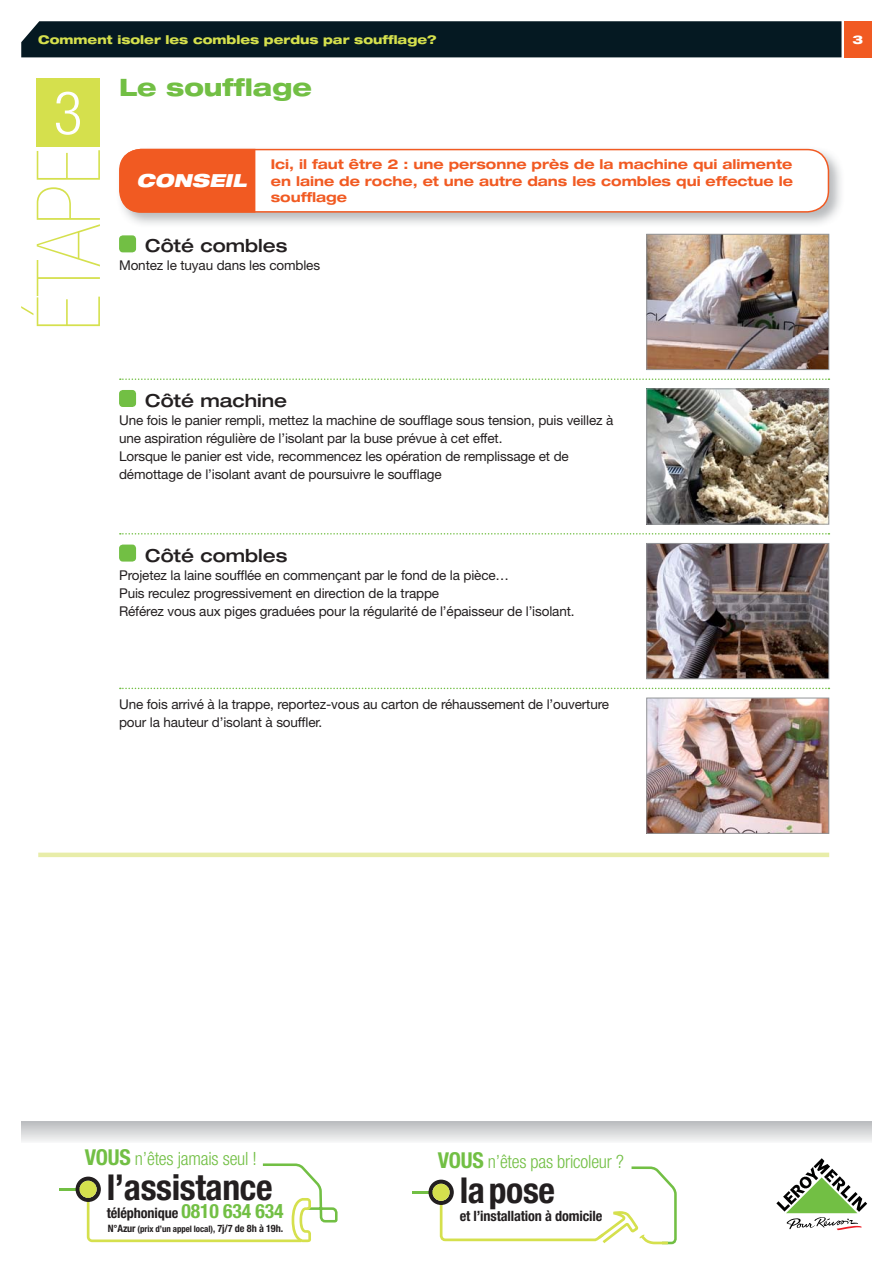
<style>
.page{position:relative;width:893px;height:1263px;background:#fff}
.page>*{position:absolute;margin:0;border:0;box-sizing:border-box;transform-origin:0 0}
.t1{font:200 condensed 88.5px "Helvetica Neue LT Std";letter-spacing:-.01em;color:#d5e04d}
.t2{font:300 condensed 60px "Helvetica Neue LT Std";color:#fff}
.t3{font:700 condensed 35.7px "Helvetica Neue LT Std";letter-spacing:-.01em;color:#231f20}
.t4{font:800 expanded 24px "Helvetica Neue LT Std";color:#72bf44}
.t5{font:300 condensed 18.3px "Helvetica Neue LT Std";letter-spacing:-.01em;color:#72bf44}
.t6{font:500 expanded 18px "Helvetica Neue LT Std";color:#231f20}
.t7{font:italic 900 expanded 18px "Helvetica Neue LT Std";color:#fff}
.t8{font:700 condensed 14.25px "Helvetica Neue LT Std";letter-spacing:-.01em;color:#231f20}
.t9{font:13.5px/18px "Helvetica Neue LT Std";letter-spacing:-.01em;color:#231f20}
.t10{font:700 expanded 13.5px/16.2px "Helvetica Neue LT Std";color:#f15a22;text-align:justify}
.t11{font:800 expanded 12px "Helvetica Neue LT Std";color:#d5e04d}
.t12{font:800 expanded 12px "Helvetica Neue LT Std";color:#fff}
.t13{font:700 condensed 8.85px "Helvetica Neue LT Std";letter-spacing:-.01em;color:#231f20}
.s1{font-weight:700;font-size:21.9px}
.s2{font-size:19.65px;color:#72bf44}
.s3{font-size:10.2px}
</style>
<div class="page">
<div style="left:844px;top:21px;width:28px;height:36px;background:#f15a22"></div>
<div style="left:21px;top:21px;width:820px;height:36px;background:#051922"></div>
<div style="left:21px;top:1121px;width:851px;height:22px;background:linear-gradient(to bottom,#b9bbbd,#f4f5f5)"></div>
<svg style="left:776px;top:1158px;width:91px;height:72px"></svg>
<hr style="left:60px;top:1188px;width:28px;height:2px;background:#72bf44">
<svg style="left:76px;top:1163px;width:262px;height:79px"></svg>
<hr style="left:412px;top:1191px;width:29px;height:2px;background:#72bf44">
<svg style="left:428px;top:1166px;width:249px;height:79px"></svg>
<img style="left:119px;top:148px;width:722px;height:76px">
<div style="left:120px;top:150px;width:708px;height:62px;background:#fff;border-radius:21px"></div>
<div style="left:119px;top:149px;width:710px;height:64px;border:2px solid #f15a22;border-radius:21px"></div>
<div style="left:120px;top:149px;width:135px;height:64px;background:#f15a22"></div>
<img style="left:648px;top:236px;width:179px;height:132px">
<div style="left:646px;top:234px;width:183px;height:136px;border:1px solid #939598"></div>
<img style="left:648px;top:390px;width:179px;height:132px">
<div style="left:646px;top:388px;width:183px;height:136px;border:1px solid #939598"></div>
<img style="left:648px;top:545px;width:179px;height:132px">
<div style="left:646px;top:543px;width:183px;height:136px;border:1px solid #939598"></div>
<img style="left:648px;top:700px;width:179px;height:132px">
<div style="left:646px;top:698px;width:183px;height:136px;border:1px solid #939598"></div>
<svg style="left:120px;top:378px;width:709px;height:2px"></svg>
<svg style="left:120px;top:533px;width:709px;height:1px"></svg>
<svg style="left:120px;top:688px;width:709px;height:1px"></svg>
<hr style="left:38px;top:853px;width:791px;height:4px;background:#e8eda9">
<div style="left:36px;top:79px;width:64px;height:68px;background:#d5e04d"></div>
<div style="left:119px;top:235px;width:17px;height:17px;background:#72bf44;border-radius:4px"></div>
<div style="left:119px;top:390px;width:17px;height:17px;background:#72bf44;border-radius:4px"></div>
<div style="left:119px;top:544px;width:17px;height:18px;background:#72bf44;border-radius:4px"></div>
<p class="t11" style="left:38px;top:35px;width:400px">Comment isoler les combles perdus par soufflage?</p>
<h2 class="t2" style="left:54px;top:91px;width:30px">3</h2>
<h1 class="t1" style="left:36px;top:331px;width:184px;rotate:-90deg">ÉTAPE</h1>
<h3 class="t4" style="left:119px;top:79px;width:194px">Le soufflage</h3>
<h3 class="t7" style="left:137px;top:174px;width:112px">CONSEIL</h3>
<p class="t10" style="left:271px;top:158px;width:524px">Ici, il faut être 2 : une personne près de la machine qui alimente en laine de roche, et une autre dans les combles qui effectue le soufflage</p>
<h3 class="t6" style="left:145px;top:239px;width:144px">Côté combles</h3>
<p class="t9" style="left:119px;top:258px;width:203px">Montez le tuyau dans les combles</p>
<h3 class="t6" style="left:145px;top:394px;width:143px">Côté machine</h3>
<p class="t9" style="left:119px;top:413px;width:496px">Une fois le panier rempli, mettez la machine de soufflage sous tension, puis veillez à une aspiration régulière de l’isolant par la buse prévue à cet effet.<br>Lorsque le panier est vide, recommencez les opération de remplissage et de démottage de l’isolant avant de poursuivre le soufflage</p>
<h3 class="t6" style="left:145px;top:549px;width:144px">Côté combles</h3>
<p class="t9" style="left:119px;top:567px;width:457px">Projetez la laine soufflée en commençant par le fond de la pièce…<br>Puis reculez progressivement en direction de la trappe<br>Référez vous aux piges graduées pour la régularité de l’épaisseur de l’isolant.</p>
<p class="t9" style="left:119px;top:696px;width:492px">Une fois arrivé à la trappe, reportez-vous au carton de réhaussement de l’ouverture pour la hauteur d’isolant à souffler.</p>
<p class="t12" style="left:853px;top:35px;width:12px">3</p>
<h3 class="t5" style="left:85px;top:1151px;width:174px"><span class="s1">VOUS</span> n’êtes jamais seul !</h3>
<h3 class="t3" style="left:107px;top:1174px;width:167px">l’assistance</h3>
<p class="t8" style="left:107px;top:1208px;width:178px">téléphonique <span class="s2">0810 634 634</span></p>
<p class="t13" style="left:108px;top:1225px;width:177px"><span class="s3">N°Azur</span> (prix d’un appel local), <span class="s3">7j/7 de 8h à 19h.</span></p>
<h3 class="t5" style="left:438px;top:1154px;width:188px"><span class="s1">VOUS</span> n’êtes pas bricoleur ?</h3>
<h3 class="t3" style="left:460px;top:1177px;width:97px">la pose</h3>
<p class="t8" style="left:460px;top:1211px;width:144px">et l’installation à domicile</p>
</div>
